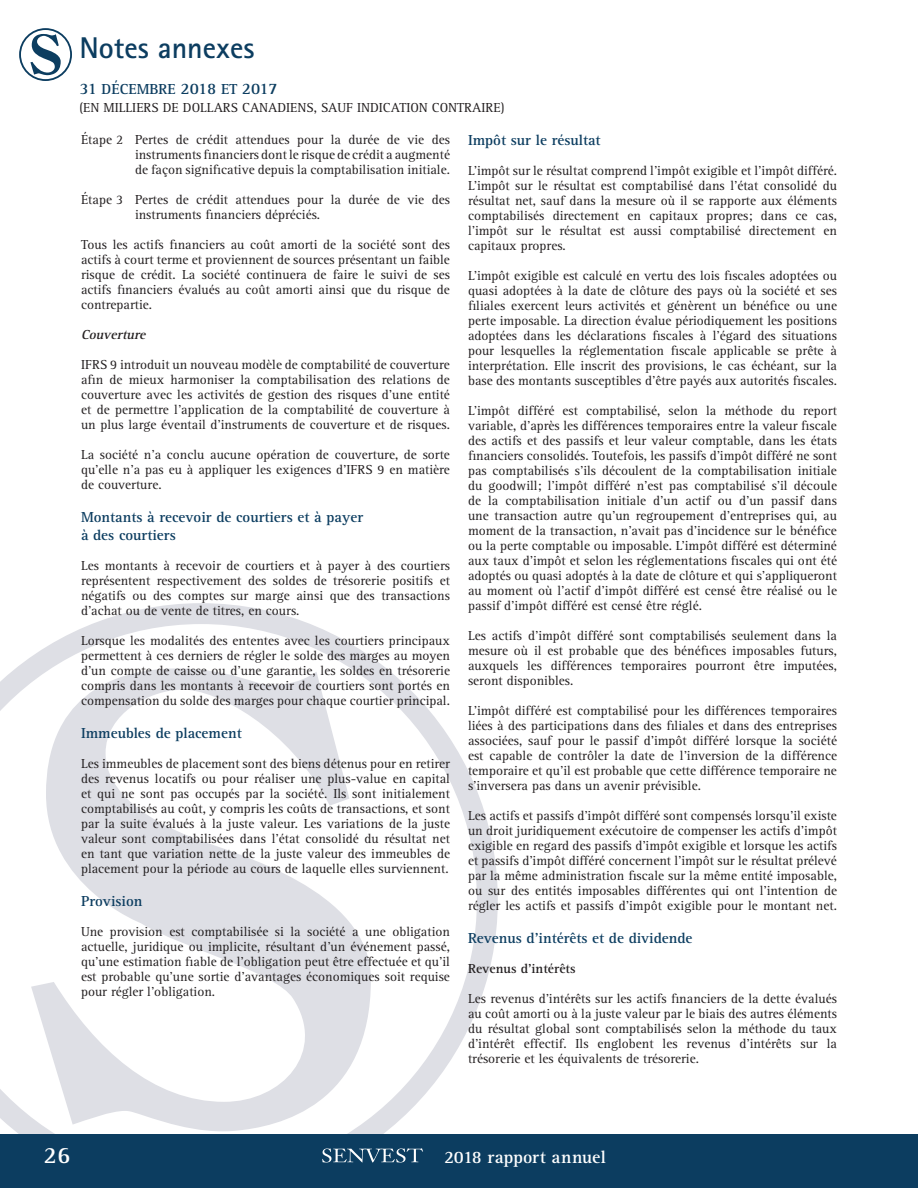
<style>
.page{position:relative;width:918px;height:1188px;background:#fff}
.page>*{position:absolute;margin:0;border:0;box-sizing:border-box;transform-origin:0 0}
.t1{font:700 30px "Rotis Sans Serif Std";color:#0c3d60}
.t2{font:700 24px "Rotis Serif Std";color:#fff}
.t3{font:700 18px "Rotis Serif Std";color:#fff}
.t4{font:700 16.5px "Rotis Serif Std";color:#0c3d60}
.t5{font:700 15px/18px "Rotis Serif Std";color:#0c3d60}
.t6{font:13.5px/15px "Rotis Serif Std";color:#231f20;text-align:justify}
.t7{font:700 13.5px "Rotis Serif Std";color:#231f20}
.t8{font:italic 700 13.5px "Rotis Serif Std";color:#231f20}
.s1{font-size:15px}
</style>
<div class="page">
<svg style="left:0;top:603px;width:498px;height:531px"></svg>
<svg style="left:31px;top:668px;width:340px;height:463px"></svg>
<div style="left:0;top:1134px;width:918px;height:54px;background:#0c3d60"></div>
<svg style="left:322px;top:1148px;width:101px;height:15px"></svg>
<svg style="left:19px;top:28px;width:53px;height:53px"></svg>
<h1 class="t1" style="left:80px;top:29px;width:176px">Notes annexes</h1>
<p class="t4" style="left:80px;top:79px;width:200px">31 <span class="s1">DÉCEMBRE</span> 2018 <span class="s1">ET</span> 2017</p>
<p class="t6" style="left:80px;top:100px;width:427px">(EN MILLIERS DE DOLLARS CANADIENS, SAUF INDICATION CONTRAIRE)</p>
<p class="t6" style="left:135px;top:133px;width:317px;text-indent:-54px">Étape 2 Pertes de crédit attendues pour la durée de vie des instruments financiers dont le risque de crédit a augmenté de façon significative depuis la comptabilisation initiale.</p>
<p class="t6" style="left:135px;top:193px;width:317px;text-indent:-54px">Étape 3 Pertes de crédit attendues pour la durée de vie des instruments financiers dépréciés.</p>
<p class="t6" style="left:81px;top:238px;width:371px">Tous les actifs financiers au coût amorti de la société sont des actifs à court terme et proviennent de sources présentant un faible risque de crédit. La société continuera de faire le suivi de ses actifs financiers évalués au coût amorti ainsi que du risque de contrepartie.</p>
<p class="t8" style="left:81px;top:327px;width:70px">Couverture</p>
<p class="t6" style="left:81px;top:358px;width:371px">IFRS 9 introduit un nouveau modèle de comptabilité de couverture afin de mieux harmoniser la comptabilisation des relations de couverture avec les activités de gestion des risques d’une entité et de permettre l’application de la comptabilité de couverture à un plus large éventail d’instruments de couverture et de risques.</p>
<p class="t6" style="left:81px;top:448px;width:370px">La société n’a conclu aucune opération de couverture, de sorte qu’elle n’a pas eu à appliquer les exigences d’IFRS 9 en matière de couverture.</p>
<p class="t5" style="left:81px;top:509px;width:284px">Montants à recevoir de courtiers et à payer à des courtiers</p>
<p class="t6" style="left:81px;top:559px;width:371px">Les montants à recevoir de courtiers et à payer à des courtiers représentent respectivement des soldes de trésorerie positifs et négatifs ou des comptes sur marge ainsi que des transactions d’achat ou de vente de titres, en cours.</p>
<p class="t6" style="left:81px;top:634px;width:371px">Lorsque les modalités des ententes avec les courtiers principaux permettent à ces derniers de régler le solde des marges au moyen d’un compte de caisse ou d’une garantie, les soldes en trésorerie compris dans les montants à recevoir de courtiers sont portés en compensation du solde des marges pour chaque courtier principal.</p>
<p class="t5" style="left:81px;top:725px;width:162px">Immeubles de placement</p>
<p class="t6" style="left:81px;top:757px;width:371px">Les immeubles de placement sont des biens détenus pour en retirer des revenus locatifs ou pour réaliser une plus-value en capital et qui ne sont pas occupés par la société. Ils sont initialement comptabilisés au coût, y compris les coûts de transactions, et sont par la suite évalués à la juste valeur. Les variations de la juste valeur sont comptabilisées dans l’état consolidé du résultat net en tant que variation nette de la juste valeur des immeubles de placement pour la période au cours de laquelle elles surviennent.</p>
<p class="t5" style="left:81px;top:893px;width:63px">Provision</p>
<p class="t6" style="left:81px;top:925px;width:371px">Une provision est comptabilisée si la société a une obligation actuelle, juridique ou implicite, résultant d’un événement passé, qu’une estimation fiable de l’obligation peut être effectuée et qu’il est probable qu’une sortie d’avantages économiques soit requise pour régler l’obligation.</p>
<p class="t5" style="left:468px;top:132px;width:134px">Impôt sur le résultat</p>
<p class="t6" style="left:468px;top:164px;width:371px">L’impôt sur le résultat comprend l’impôt exigible et l’impôt différé.<br>L’impôt sur le résultat est comptabilisé dans l’état consolidé du résultat net, sauf dans la mesure où il se rapporte aux éléments comptabilisés directement en capitaux propres; dans ce cas, l’impôt sur le résultat est aussi comptabilisé directement en capitaux propres.</p>
<p class="t6" style="left:468px;top:269px;width:371px">L’impôt exigible est calculé en vertu des lois fiscales adoptées ou quasi adoptées à la date de clôture des pays où la société et ses filiales exercent leurs activités et génèrent un bénéfice ou une perte imposable. La direction évalue périodiquement les positions adoptées dans les déclarations fiscales à l’égard des situations pour lesquelles la réglementation fiscale applicable se prête à interprétation. Elle inscrit des provisions, le cas échéant, sur la base des montants susceptibles d’être payés aux autorités fiscales.</p>
<p class="t6" style="left:468px;top:404px;width:371px">L’impôt différé est comptabilisé, selon la méthode du report variable, d’après les différences temporaires entre la valeur fiscale des actifs et des passifs et leur valeur comptable, dans les états financiers consolidés. Toutefois, les passifs d’impôt différé ne sont pas comptabilisés s’ils découlent de la comptabilisation initiale du goodwill; l’impôt différé n’est pas comptabilisé s’il découle de la comptabilisation initiale d’un actif ou d’un passif dans une transaction autre qu’un regroupement d’entreprises qui, au moment de la transaction, n’avait pas d’incidence sur le bénéfice ou la perte comptable ou imposable. L’impôt différé est déterminé aux taux d’impôt et selon les réglementations fiscales qui ont été adoptés ou quasi adoptés à la date de clôture et qui s’appliqueront au moment où l’actif d’impôt différé est censé être réalisé ou le passif d’impôt différé est censé être réglé.</p>
<p class="t6" style="left:468px;top:629px;width:371px">Les actifs d’impôt différé sont comptabilisés seulement dans la mesure où il est probable que des bénéfices imposables futurs, auxquels les différences temporaires pourront être imputées, seront disponibles.</p>
<p class="t6" style="left:468px;top:704px;width:371px">L’impôt différé est comptabilisé pour les différences temporaires liées à des participations dans des filiales et dans des entreprises associées, sauf pour le passif d’impôt différé lorsque la société est capable de contrôler la date de l’inversion de la différence temporaire et qu’il est probable que cette différence temporaire ne s’inversera pas dans un avenir prévisible.</p>
<p class="t6" style="left:468px;top:809px;width:371px">Les actifs et passifs d’impôt différé sont compensés lorsqu’il existe un droit juridiquement exécutoire de compenser les actifs d’impôt exigible en regard des passifs d’impôt exigible et lorsque les actifs et passifs d’impôt différé concernent l’impôt sur le résultat prélevé par la même administration fiscale sur la même entité imposable, ou sur des entités imposables différentes qui ont l’intention de régler les actifs et passifs d’impôt exigible pour le montant net.</p>
<p class="t5" style="left:468px;top:930px;width:226px">Revenus d’intérêts et de dividende</p>
<p class="t7" style="left:468px;top:961px;width:109px">Revenus d’intérêts</p>
<p class="t6" style="left:468px;top:992px;width:371px">Les revenus d’intérêts sur les actifs financiers de la dette évalués au coût amorti ou à la juste valeur par le biais des autres éléments du résultat global sont comptabilisés selon la méthode du taux d’intérêt effectif. Ils englobent les revenus d’intérêts sur la trésorerie et les équivalents de trésorerie.</p>
<h2 class="t2" style="left:44px;top:1141px;width:28px">26</h2>
<h3 class="t3" style="left:444px;top:1146px;width:163px">2018 rapport annuel</h3>
</div>
